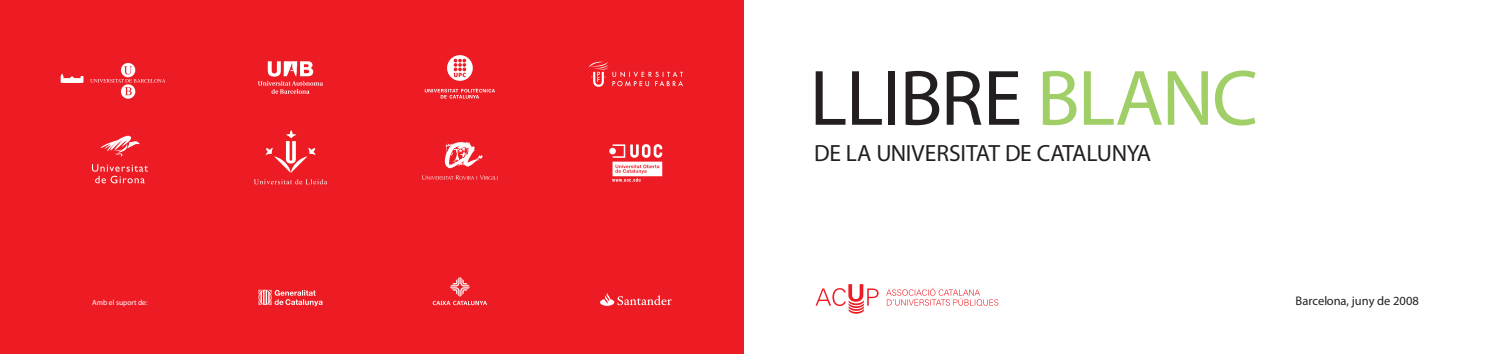
<style>
.page{position:relative;width:1488px;height:354px;background:#fff}
.page>*{position:absolute;margin:0;border:0;box-sizing:border-box;transform-origin:0 0}
.t1{font:79.25px "Myriad Pro";letter-spacing:-.025em;color:#231f20}
.t2{font:23.5px "Myriad Pro";letter-spacing:-.01em;color:#231f20}
.t3{font:12.5px "Myriad Pro";color:#231f20}
.t4{font:7.5px "Myriad Pro";color:#fff}
.s1{color:#a0ce67}
</style>
<div class="page">
<svg style="left:815px;top:284px;width:183px;height:30px"></svg>
<div style="left:0;top:0;width:744px;height:354px;background:#ed1c24"></div>
<svg style="left:92px;top:164px;width:56px;height:19px"></svg>
<svg style="left:100px;top:136px;width:40px;height:20px"></svg>
<svg style="left:61px;top:74px;width:22px;height:9px"></svg>
<svg style="left:90px;top:63px;width:75px;height:36px"></svg>
<svg style="left:425px;top:55px;width:70px;height:44px"></svg>
<svg style="left:254px;top:130px;width:73px;height:54px"></svg>
<svg style="left:588px;top:62px;width:95px;height:25px"></svg>
<svg style="left:258px;top:61px;width:65px;height:33px"></svg>
<svg style="left:609px;top:144px;width:53px;height:38px"></svg>
<svg style="left:422px;top:142px;width:75px;height:38px"></svg>
<svg style="left:433px;top:277px;width:54px;height:28px"></svg>
<svg style="left:600px;top:293px;width:71px;height:13px"></svg>
<svg style="left:258px;top:290px;width:65px;height:16px"></svg>
<h1 class="t1" style="left:810px;top:68px;width:450px">LLIBRE <span class="s1">BLANC</span></h1>
<p class="t2" style="left:814px;top:144px;width:339px">DE LA UNIVERSITAT DE CATALUNYA</p>
<p class="t4" style="left:92px;top:300px;width:57px">Amb el suport de:</p>
<p class="t3" style="left:1295px;top:296px;width:125px">Barcelona, juny de 2008</p>
</div>
